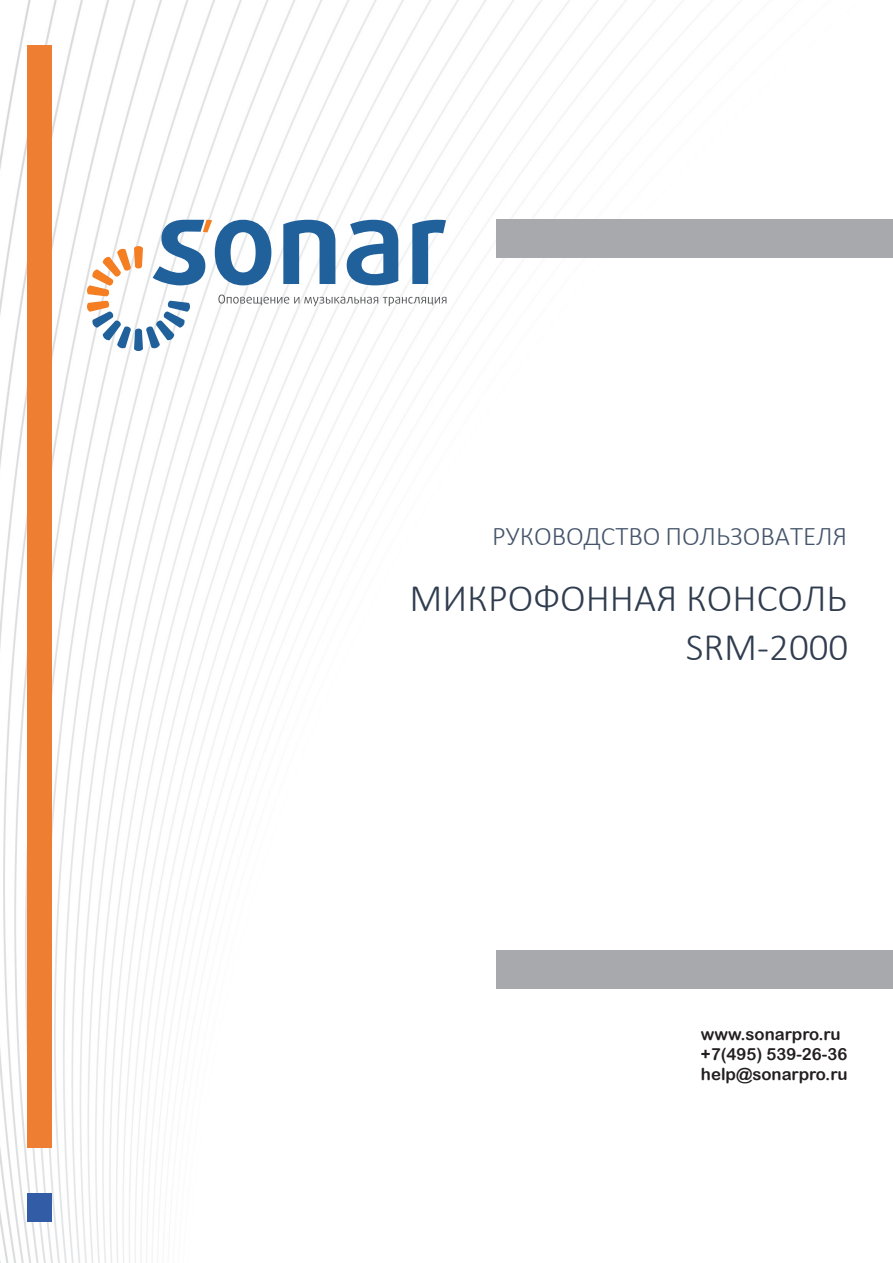
<style>
.page{position:relative;width:893px;height:1263px;background:#fff}
.page>*{position:absolute;margin:0;border:0;box-sizing:border-box;transform-origin:0 0}
.t1{font:300 39px/48.4px "Calibri";color:#303d4f;text-align:right}
.t2{font:300 27px "Calibri";color:#44546a}
.t3{font:16.8px/20.1px "Arial Rounded MT Bold";color:#231f20}
</style>
<div class="page">
<img style="left:0;top:0;width:893px;height:1263px">
<div style="left:496px;top:950px;width:397px;height:39px;background:#a8a9ad"></div>
<svg style="left:87px;top:220px;width:359px;height:131px"></svg>
<div style="left:496px;top:220px;width:397px;height:38px;background:#a8a9ad"></div>
<div style="left:27px;top:45px;width:25px;height:1102px;background:#ee7e31"></div>
<div style="left:27px;top:1193px;width:25px;height:29px;background:#325ca5"></div>
<h2 class="t2" style="left:492px;top:520px;width:357px">РУКОВОДСТВО ПОЛЬЗОВАТЕЛЯ</h2>
<h1 class="t1" style="left:409px;top:574px;width:440px">МИКРОФОННАЯ КОНСОЛЬ<br>SRM-2000</h1>
<p class="t3" style="left:701px;top:1023px;width:148px">www.sonarpro.ru +7(495) 539-26-36 help@sonarpro.ru</p>
</div>
